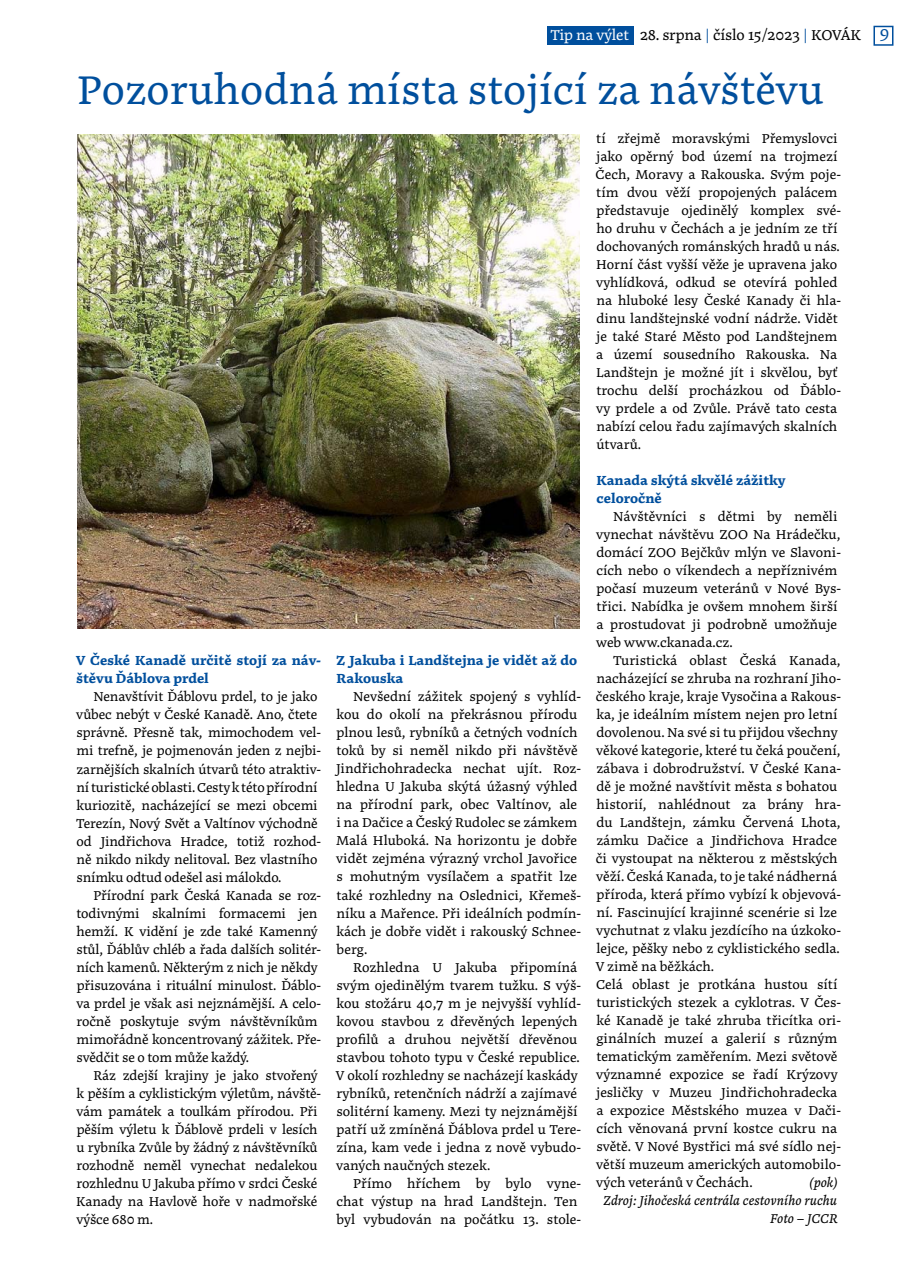
<style>
.page{position:relative;width:915px;height:1276px;background:#fff}
.page>*{position:absolute;margin:0;border:0;box-sizing:border-box;transform-origin:0 0}
.t1{font:42px "Noort";color:#004f9d}
.t2{font:15px "Noort";letter-spacing:-.01em;color:#000}
.t3{font:13.5px/18px "Noort";color:#000}
.t4{font:700 13.5px/18px "Noort";color:#004f9d}
.t5{font:italic 13.5px/18px "Noort";color:#000;text-align:right}
.s1{color:#fff}
.s2{color:#004f9d}
.s3{font-size:16.5px;color:#004f9d}
</style>
<div class="page">
<img style="left:77px;top:135px;width:501px;height:493px">
<div style="left:546px;top:26px;width:87px;height:18px;background:#004f9d"></div>
<div style="left:873px;top:26px;width:20px;height:20px;border:2px solid #004f9d"></div>
<p class="t2" style="left:550px;top:26px;width:340px"><span class="s1">Tip na výlet</span> 28. srpna <span class="s2">|</span> číslo 15/2023 <span class="s2">|</span> KOVÁK <span class="s3">9</span></p>
<h1 class="t1" style="left:77px;top:65px;width:748px">Pozoruhodná místa stojící za návštěvu</h1>
<p class="t4" style="left:76px;top:652px;width:246px">V České Kanadě určitě stojí za náv&shy;štěvu Ďáblova prdel</p>
<p class="t3" style="left:76px;top:688px;width:246px;text-indent:17px">Nenavštívit Ďáblovu prdel, to je jako vůbec nebýt v České Kanadě. Ano, čtete správně. Přesně tak, mimochodem vel&shy;mi trefně, je pojmenován jeden z nejbi&shy;zarnějších skalních útvarů této atraktiv&shy;ní turistické oblasti. Cesty k této přírodní kuriozitě, nacházející se mezi obcemi Terezín, Nový Svět a Valtínov východně od Jindřichova Hradce, totiž rozhod&shy;ně nikdo nikdy nelitoval. Bez vlastního snímku odtud odešel asi málokdo.</p>
<p class="t3" style="left:76px;top:886px;width:246px;text-indent:17px">Přírodní park Česká Kanada se roz&shy;todivnými skalními formacemi jen hemží. K vidění je zde také Kamenný stůl, Ďáblův chléb a řada dalších solitér&shy;ních kamenů. Některým z nich je někdy přisuzována i rituální minulost. Ďáblo&shy;va prdel je však asi nejznámější. A celo&shy;ročně poskytuje svým návštěvníkům mimořádně koncentrovaný zážitek. Pře&shy;svědčit se o tom může každý.</p>
<p class="t3" style="left:76px;top:1066px;width:246px;text-indent:17px">Ráz zdejší krajiny je jako stvořený k pěším a cyklistickým výletům, návště&shy;vám památek a toulkám přírodou. Při pěším výletu k Ďáblově prdeli v lesích u rybníka Zvůle by žádný z návštěvníků rozhodně neměl vynechat nedalekou rozhlednu U Jakuba přímo v srdci České Kanady na Havlově hoře v nadmořské výšce 680 m.</p>
<p class="t4" style="left:336px;top:652px;width:242px">Z Jakuba i Landštejna je vidět až do<br>Rakouska</p>
<p class="t3" style="left:336px;top:688px;width:246px;text-indent:17px">Nevšední zážitek spojený s vyhlíd&shy;kou do okolí na překrásnou přírodu plnou lesů, rybníků a četných vodních toků by si neměl nikdo při návštěvě Jindřichohradecka nechat ujít. Roz&shy;hledna U Jakuba skýtá úžasný výhled na přírodní park, obec Valtínov, ale i na Dačice a Český Rudolec se zámkem Malá Hluboká. Na horizontu je dobře vidět zejména výrazný vrchol Javořice s mohutným vysílačem a spatřit lze také rozhledny na Oslednici, Křemeš&shy;níku a Mařence. Při ideálních podmín&shy;kách je dobře vidět i rakouský Schnee&shy;berg.</p>
<p class="t3" style="left:335px;top:958px;width:247px;text-indent:17px">Rozhledna U Jakuba připomíná svým ojedinělým tvarem tužku. S výš&shy;kou stožáru 40,7 m je nejvyšší vyhlíd&shy;kovou stavbou z dřevěných lepených profilů a druhou největší dřevěnou stavbou tohoto typu v České republice.<br>V okolí rozhledny se nacházejí kaskády rybníků, retenčních nádrží a zajímavé solitérní kameny. Mezi ty nejznámější patří už zmíněná Ďáblova prdel u Tere&shy;zína, kam vede i jedna z nově vybudo&shy;vaných naučných stezek.</p>
<p class="t3" style="left:336px;top:1173px;width:246px;text-indent:17px">Přímo hříchem by bylo vyne&shy;chat výstup na hrad Landštejn. Ten byl vybudován na počátku 13. stole-</p>
<p class="t3" style="left:595px;top:129px;width:247px">tí zřejmě moravskými Přemyslovci jako opěrný bod území na trojmezí Čech, Moravy a Rakouska. Svým poje&shy;tím dvou věží propojených palácem představuje ojedinělý komplex své&shy;ho druhu v Čechách a je jedním ze tří dochovaných románských hradů u nás.<br>Horní část vyšší věže je upravena jako vyhlídková, odkud se otevírá pohled na hluboké lesy České Kanady či hla&shy;dinu landštejnské vodní nádrže. Vidět je také Staré Město pod Landštejnem a území sousedního Rakouska. Na Landštejn je možné jít i skvělou, byť trochu delší procházkou od Ďáblo&shy;vy prdele a od Zvůle. Právě tato cesta nabízí celou řadu zajímavých skalních útvarů.</p>
<p class="t4" style="left:596px;top:471px;width:191px">Kanada skýtá skvělé zážitky celoročně</p>
<p class="t3" style="left:596px;top:507px;width:246px;text-indent:17px">Návštěvníci s dětmi by neměli vynechat návštěvu ZOO Na Hrádečku, domácí ZOO Bejčkův mlýn ve Slavoni&shy;cích nebo o víkendech a nepříznivém počasí muzeum veteránů v Nové Bys&shy;třici. Nabídka je ovšem mnohem širší a prostudovat ji podrobně umožňuje web www.ckanada.cz.</p>
<p class="t3" style="left:595px;top:651px;width:247px;text-indent:17px">Turistická oblast Česká Kanada, nacházející se zhruba na rozhraní Jiho&shy;českého kraje, kraje Vysočina a Rakous&shy;ka, je ideálním místem nejen pro letní dovolenou. Na své si tu přijdou všechny věkové kategorie, které tu čeká poučení, zábava i dobrodružství. V České Kana&shy;dě je možné navštívit města s bohatou historií, nahlédnout za brány hra&shy;du Landštejn, zámku Červená Lhota, zámku Dačice a Jindřichova Hradce či vystoupat na některou z městských věží. Česká Kanada, to je také nádherná příroda, která přímo vybízí k objevová&shy;ní. Fascinující krajinné scenérie si lze vychutnat z vlaku jezdícího na úzkoko&shy;lejce, pěšky nebo z cyklistického sedla.<br>V zimě na běžkách.<br>Celá oblast je protkána hustou sítí turistických stezek a cyklotras. V Čes&shy;ké Kanadě je také zhruba třicítka ori&shy;ginálních muzeí a galerií s různým tematickým zaměřením. Mezi světově významné expozice se řadí Krýzovy jesličky v Muzeu Jindřichohradecka a expozice Městského muzea v Dači&shy;cích věnovaná první kostce cukru na světě. V Nové Bystřici má své sídlo nej&shy;větší muzeum amerických automobilo&shy;vých veteránů v Čechách.</p>
<p class="t5" style="left:603px;top:1173px;width:236px">(pok)<br>Zdroj: Jihočeská centrála cestovního ruchu<br>Foto – JCCR</p>
</div>
